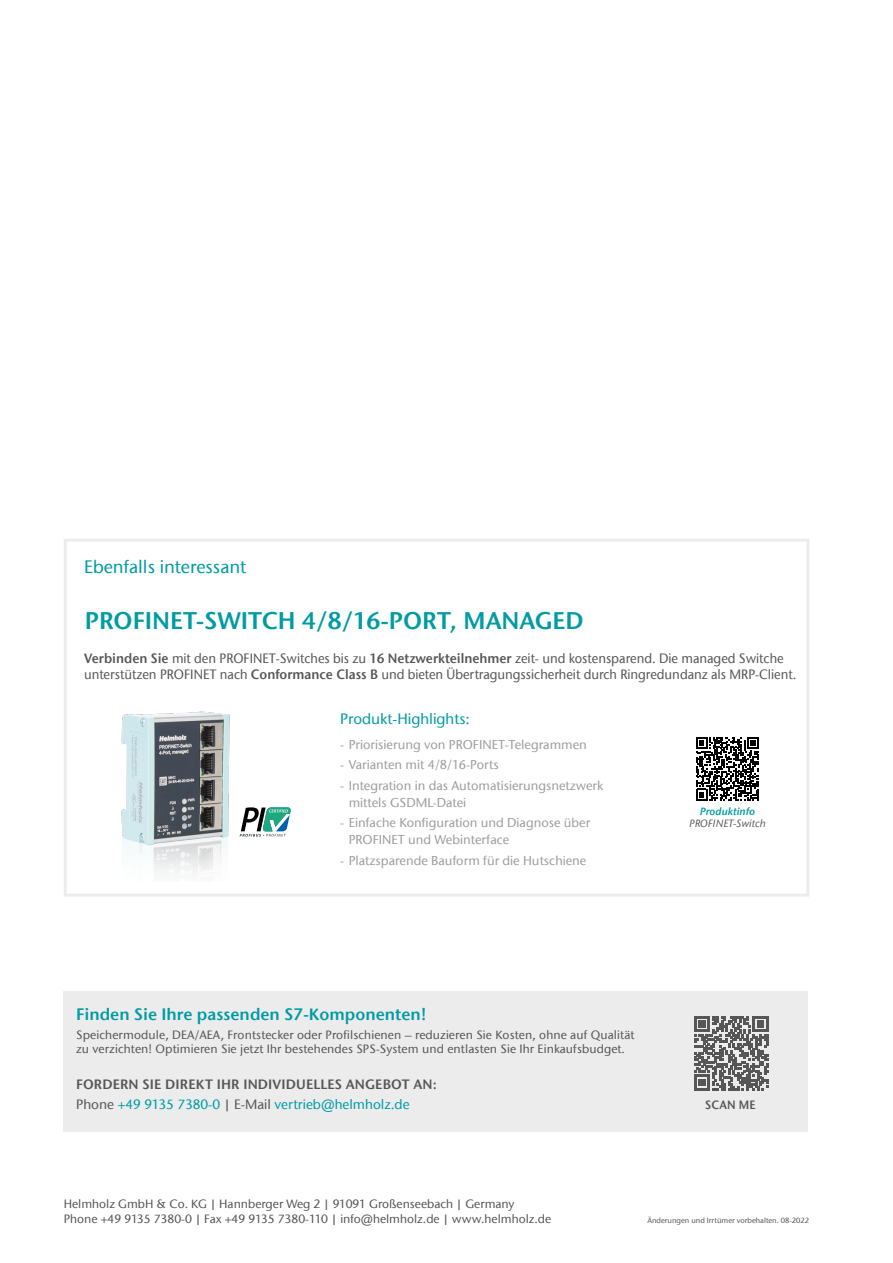
<style>
.page{position:relative;width:893px;height:1263px;background:#fff}
.page>*{position:absolute;margin:0;border:0;box-sizing:border-box;transform-origin:0 0}
.t1{font:24px "ITC Stone Sans Com Semi";color:#009ba3}
.t2{font:500 18px "ITC Stone Sans Com";color:#009ba3}
.t3{font:16.5px "ITC Stone Sans Com Semi";color:#009ba3}
.t4{font:500 15px "ITC Stone Sans Com";color:#009ba3}
.t5{font:500 13.5px/16.5px "ITC Stone Sans Com";color:#565656;scale:.95 1}
.t6{font:500 13.5px "ITC Stone Sans Com";color:#009ba3}
.t7{font:13.5px "ITC Stone Sans Com Semi";letter-spacing:.01em;color:#565656}
.t8{font:500 12.75px/16.5px "ITC Stone Sans Com";color:#9c9d9d}
.t9{font:500 12px/15px "ITC Stone Sans Com";letter-spacing:.01em;color:#565656}
.t10{font:12px "ITC Stone Sans Com Semi";letter-spacing:.01em;color:#565656;scale:.95 1}
.t11{font:italic 500 10.5px "ITC Stone Sans Com";color:#565656}
.t12{font:italic 10.5px "ITC Stone Sans Com Semi";color:#009ba3}
.t13{font:500 7.5px "ITC Stone Sans Com";color:#565656}
.s1{font-family:"ITC Stone Sans Com Semi";font-weight:400}
.s2{color:#565656}
</style>
<div class="page">
<div style="left:64px;top:539px;width:745px;height:358px;border:3px solid #ececed"></div>
<img style="left:121px;top:711px;width:164px;height:161px">
<svg style="left:240px;top:807px;width:51px;height:29px"></svg>
<svg style="left:696px;top:737px;width:63px;height:63px"></svg>
<div style="left:64px;top:991px;width:744px;height:140px;background:#ececed"></div>
<svg style="left:694px;top:1016px;width:74px;height:74px"></svg>
<h2 class="t2" style="left:84px;top:556px;width:164px">Ebenfalls interessant</h2>
<h1 class="t1" style="left:85px;top:605px;width:500px">PROFINET-SWITCH 4/8/16-PORT, MANAGED</h1>
<p class="t5" style="left:84px;top:650px;width:751px"><span class="s1">Verbinden Sie</span> mit den PROFINET-Switches bis zu <span class="s1">16 Netzwerkteilnehmer</span> zeit- und kostensparend. Die managed Switche unterstützen PROFINET nach <span class="s1">Conformance Class B</span> und bieten Übertragungssicherheit durch Ringredundanz als MRP-Client.</p>
<p class="t4" style="left:340px;top:709px;width:131px">Produkt-Highlights:</p>
<p class="t8" style="left:340px;top:736px;width:248px">- Priorisierung von PROFINET-Telegrammen</p>
<p class="t8" style="left:340px;top:757px;width:160px">- Varianten mit 4/8/16-Ports</p>
<p class="t8" style="left:349px;top:777px;width:256px;text-indent:-9px">- Integration in das Automatisierungsnetzwerk mittels GSDML-Datei</p>
<p class="t8" style="left:349px;top:815px;width:243px;text-indent:-9px">- Einfache Konfiguration und Diagnose über<br>PROFINET und Webinterface</p>
<p class="t8" style="left:340px;top:852px;width:248px">- Platzsparende Bauform für die Hutschiene</p>
<p class="t12" style="left:700px;top:805px;width:57px">Produktinfo</p>
<p class="t11" style="left:689px;top:817px;width:78px">PROFINET-Switch</p>
<h3 class="t3" style="left:76px;top:1004px;width:352px">Finden Sie Ihre passenden S7-Komponenten!</h3>
<p class="t9" style="left:76px;top:1027px;width:560px;line-height:14.4px">Speichermodule, DEA/AEA, Frontstecker oder Profilschienen – reduzieren Sie Kosten, ohne auf Qualität zu verzichten! Optimieren Sie jetzt Ihr bestehendes SPS-System und entlasten Sie Ihr Einkaufsbudget.</p>
<p class="t7" style="left:76px;top:1076px;width:362px">FORDERN SIE DIREKT IHR INDIVIDUELLES ANGEBOT AN:</p>
<p class="t6" style="left:76px;top:1095px;width:335px"><span class="s2">Phone</span> +49 9135 7380-0 <span class="s2">| E-Mail</span> vertrieb@helmholz.de</p>
<p class="t10" style="left:705px;top:1097px;width:55px">SCAN ME</p>
<p class="t9" style="left:64px;top:1196px;width:489px">Helmholz GmbH &amp; Co. KG | Hannberger Weg 2 | 91091 Großenseebach | Germany<br>Phone +49 9135 7380-0 | Fax +49 9135 7380-110 | info@helmholz.de | www.helmholz.de</p>
<p class="t13" style="left:647px;top:1216px;width:163px">Änderungen und Irrtümer vorbehalten. 08-2022</p>
</div>
